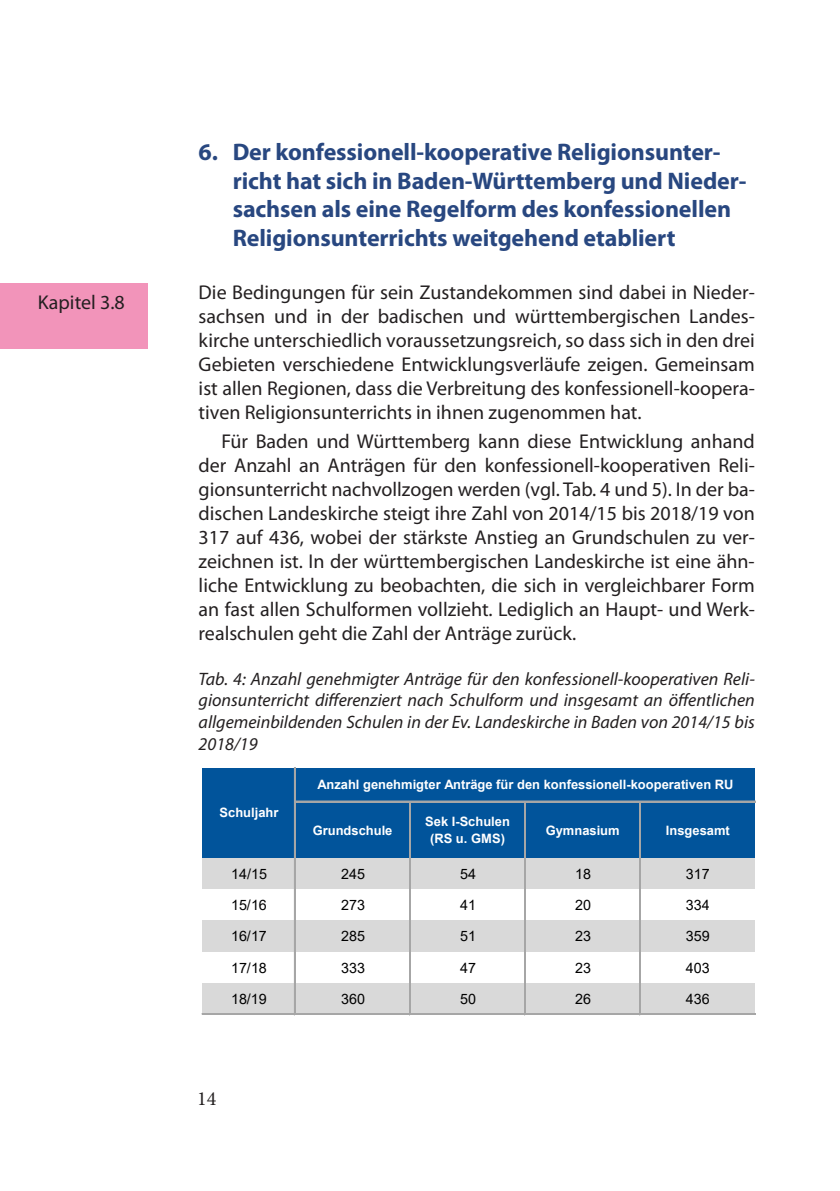
<style>
.page{position:relative;width:840px;height:1191px;background:#fff}
.page>*{position:absolute;margin:0;border:0;box-sizing:border-box;transform-origin:0 0}
.t1{font:700 24px/28.8px "Myriad Pro";letter-spacing:-.005em;color:#284780}
.t2{font:20px/24px "Myriad Pro";color:#231f20;text-align:justify}
.t3{font:20px "Minion Pro";color:#231f20}
.t4{font:italic 18px/21.6px "Myriad Pro";color:#231f20;text-align:justify}
.t5{font:14.4px "Arial";color:#000}
.t6{font:700 13px/16.6px "Arial";color:#fff;text-align:center}
</style>
<div class="page">
<div style="left:202px;top:768px;width:553px;height:90px;background:#01549b"></div>
<div style="left:202px;top:858px;width:553px;height:31px;background:#d9d9d9"></div>
<div style="left:202px;top:920px;width:553px;height:32px;background:#d9d9d9"></div>
<div style="left:202px;top:983px;width:553px;height:31px;background:#d9d9d9"></div>
<hr style="left:294px;top:767px;width:1px;height:248px;background:#a6a6a6">
<hr style="left:409px;top:802px;width:1px;height:213px;background:#a6a6a6">
<hr style="left:524px;top:802px;width:1px;height:213px;background:#a6a6a6">
<hr style="left:639px;top:802px;width:1px;height:213px;background:#a6a6a6">
<hr style="left:295px;top:800px;width:460px;height:1px;background:#a6a6a6">
<hr style="left:295px;top:801px;width:460px;height:1px;background:#a6a6a6">
<hr style="left:202px;top:1013px;width:553px;height:2px;background:#a6a6a6">
<div style="left:0;top:283px;width:147px;height:66px;background:#f294ba"></div>
<p class="t2" style="left:38px;top:289px;width:88px">Kapitel 3.8</p>
<p class="t1" style="left:232px;top:136px;width:515px;text-indent:-34px">6. Der konfessionell-kooperative Religionsunter&shy;richt hat sich in Baden-Württemberg und Nieder&shy;sachsen als eine Regelform des konfessionellen Religionsunterrichts weitgehend etabliert</p>
<p class="t2" style="left:198px;top:279px;width:557px">Die Bedingungen für sein Zustandekommen sind dabei in Nieder&shy;sachsen und in der badischen und württembergischen Landes&shy;kirche unterschiedlich voraussetzungsreich, so dass sich in den drei Gebieten verschiedene Entwicklungsverläufe zeigen. Gemeinsam ist allen Regionen, dass die Verbreitung des konfessionell-koopera&shy;tiven Religionsunterrichts in ihnen zugenommen hat.</p>
<p class="t2" style="left:198px;top:429px;width:557px;text-indent:23px">Für Baden und Württemberg kann diese Entwicklung anhand der Anzahl an Anträgen für den konfessionell-kooperativen Reli&shy;gionsunterricht nachvollzogen werden (vgl. Tab. 4 und 5). In der ba&shy;dischen Landeskirche steigt ihre Zahl von 2014/15 bis 2018/19 von 317 auf 436, wobei der stärkste Anstieg an Grundschulen zu ver&shy;zeichnen ist. In der württembergischen Landeskirche ist eine ähn&shy;liche Entwicklung zu beobachten, die sich in vergleichbarer Form an fast allen Schulformen vollzieht. Lediglich an Haupt- und Werk&shy;realschulen geht die Zahl der Anträge zurück.</p>
<p class="t4" style="left:198px;top:667px;width:557px">Tab. 4: Anzahl genehmigter Anträge für den konfessionell-kooperativen Reli&shy;gionsunterricht differenziert nach Schulform und insgesamt an öffentlichen allgemeinbildenden Schulen in der Ev. Landeskirche in Baden von 2014/15 bis 2018/19</p>
<p class="t6" style="left:219px;top:804px;width:60px">Schuljahr</p>
<p class="t6" style="left:317px;top:776px;width:417px">Anzahl genehmigter Anträge für den konfessionell-kooperativen RU</p>
<p class="t6" style="left:312px;top:822px;width:81px">Grundschule</p>
<p class="t6" style="left:425px;top:813px;width:86px">Sek I-Schulen (RS u. GMS)</p>
<p class="t6" style="left:545px;top:822px;width:75px">Gymnasium</p>
<p class="t6" style="left:665px;top:822px;width:65px">Insgesamt</p>
<p class="t5" style="left:231px;top:863px;width:37px">14/15</p>
<p class="t5" style="left:341px;top:863px;width:25px">245</p>
<p class="t5" style="left:460px;top:863px;width:17px">54</p>
<p class="t5" style="left:575px;top:863px;width:17px">18</p>
<p class="t5" style="left:685px;top:863px;width:25px">317</p>
<p class="t5" style="left:231px;top:895px;width:37px">15/16</p>
<p class="t5" style="left:341px;top:895px;width:25px">273</p>
<p class="t5" style="left:460px;top:895px;width:17px">41</p>
<p class="t5" style="left:575px;top:895px;width:17px">20</p>
<p class="t5" style="left:685px;top:895px;width:25px">334</p>
<p class="t5" style="left:231px;top:926px;width:37px">16/17</p>
<p class="t5" style="left:341px;top:926px;width:25px">285</p>
<p class="t5" style="left:460px;top:926px;width:17px">51</p>
<p class="t5" style="left:575px;top:926px;width:17px">23</p>
<p class="t5" style="left:685px;top:926px;width:25px">359</p>
<p class="t5" style="left:231px;top:957px;width:37px">17/18</p>
<p class="t5" style="left:341px;top:957px;width:25px">333</p>
<p class="t5" style="left:460px;top:957px;width:17px">47</p>
<p class="t5" style="left:575px;top:957px;width:17px">23</p>
<p class="t5" style="left:685px;top:957px;width:25px">403</p>
<p class="t5" style="left:231px;top:988px;width:37px">18/19</p>
<p class="t5" style="left:341px;top:988px;width:25px">360</p>
<p class="t5" style="left:460px;top:988px;width:17px">50</p>
<p class="t5" style="left:575px;top:988px;width:17px">26</p>
<p class="t5" style="left:685px;top:988px;width:25px">436</p>
<p class="t3" style="left:197px;top:1085px;width:21px">14</p>
</div>
